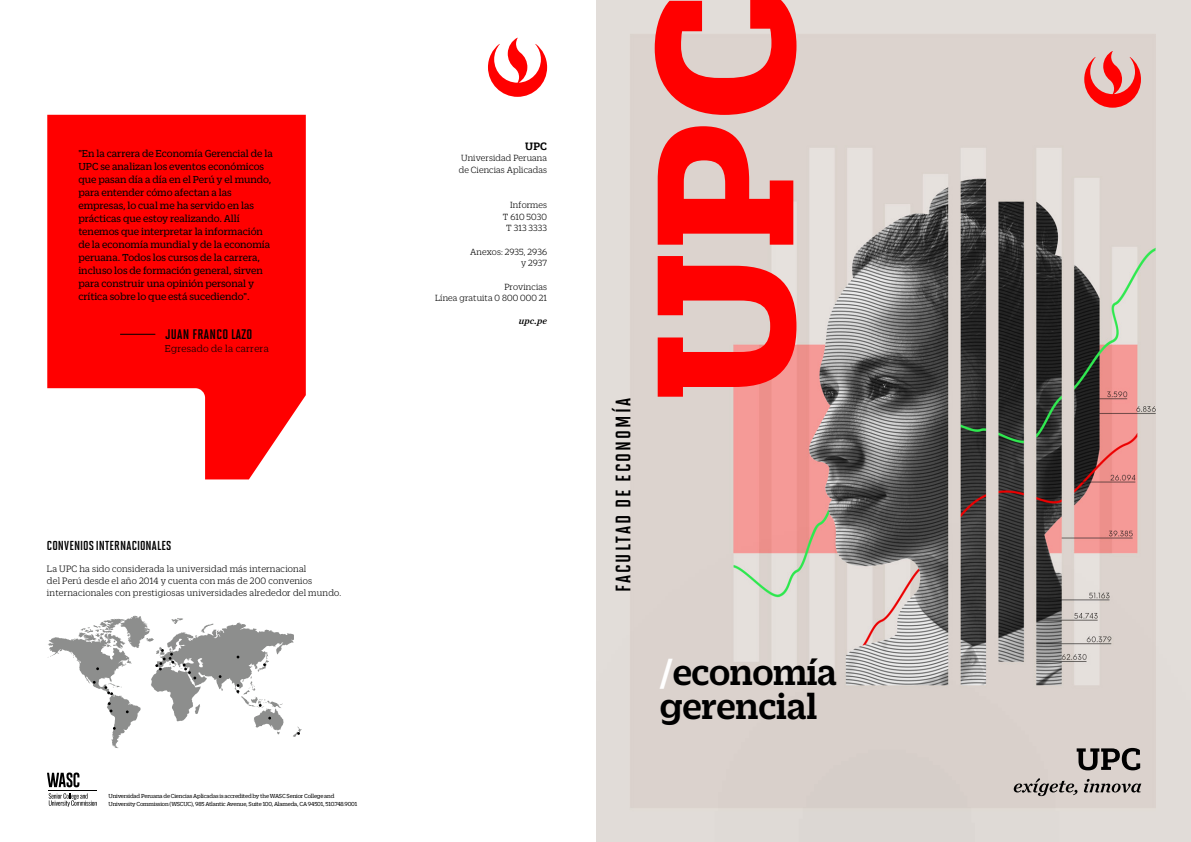
<style>
.page{position:relative;width:1191px;height:842px;background:#fff}
.page>*{position:absolute;margin:0;border:0;box-sizing:border-box;transform-origin:0 0}
.t1{font:500 39px/34px "Zizou Slab";letter-spacing:-.01em;color:#000}
.t2{font:700 21px "Solano Gothic MVB Pro";letter-spacing:.1em;color:#000}
.t3{font:13.9px "Solano Gothic MVB Std Bd Cap";letter-spacing:.025em;color:#000}
.t4{font:700 13px "Solano Gothic MVB Pro";letter-spacing:.01em;color:#000}
.t5{font:500 11.7px "Zizou Slab";color:#000}
.t6{font:11px/13px "Zizou Slab";letter-spacing:-.005em;color:#000}
.t7{font:300 10.8px "Zizou Slab";letter-spacing:.025em;color:#000}
.t8{font:300 10px/12px "Zizou Slab";letter-spacing:.015em;color:#000}
.t9{font:300 9.7px/11.7px "Zizou Slab";letter-spacing:.01em;color:#000;text-align:right}
.t10{font:italic 9.7px "Chronicle Text G1 Semi";color:#000}
.t11{font:6.3px/7.3px "Zizou Slab";letter-spacing:-.025em;color:#000}
.s1{color:#fff}
</style>
<div class="page">
<img style="left:596px;top:0;width:595px;height:369px">
<img style="left:596px;top:369px;width:595px;height:473px">
<svg style="left:47px;top:772px;width:32px;height:15px"></svg>
<svg style="left:49px;top:793px;width:48px;height:13px"></svg>
<hr style="left:49px;top:790px;width:48px;height:1px;background:#000">
<svg style="left:47px;top:616px;width:254px;height:132px"></svg>
<svg style="left:488px;top:38px;width:59px;height:59px"></svg>
<svg style="left:1084px;top:51px;width:57px;height:57px"></svg>
<svg style="left:1076px;top:748px;width:64px;height:22px"></svg>
<svg style="left:1013px;top:778px;width:64px;height:18px"></svg>
<svg style="left:1084px;top:779px;width:57px;height:13px"></svg>
<svg style="left:657px;top:256px;width:139px;height:141px"></svg>
<svg style="left:657px;top:126px;width:136px;height:119px"></svg>
<svg style="left:654px;top:0;width:142px;height:115px"></svg>
<svg style="left:47px;top:115px;width:259px;height:364px;fill:#f00"></svg>
<hr style="left:120px;top:334px;width:35px;height:1px;background:#000">
<p class="t6" style="left:78px;top:146px;width:196px">"En la carrera de Economía Gerencial de la UPC se analizan los eventos económicos que pasan día a día en el Perú y el mundo, para entender cómo afectan a las empresas, lo cual me ha servido en las prácticas que estoy realizando. Allí tenemos que interpretar la información de la economía mundial y de la economía peruana. Todos los cursos de la carrera, incluso los de formación general, sirven para construir una opinión personal y crítica sobre lo que está sucediendo".</p>
<p class="t3" style="left:165px;top:327px;width:89px">JUAN FRANCO LAZO</p>
<p class="t7" style="left:165px;top:342px;width:105px">Egresado de la carrera</p>
<p class="t4" style="left:47px;top:539px;width:126px">CONVENIOS INTERNACIONALES</p>
<p class="t8" style="left:47px;top:562px;width:296px">La UPC ha sido considerada la universidad más internacional<br>del Perú desde el año 2014 y cuenta con más de 200 convenios internacionales con prestigiosas universidades alrededor del mundo.</p>
<p class="t11" style="left:109px;top:792px;width:250px">Universidad Peruana de Ciencias Aplicadas is accredited by the WASC Senior College and<br>University Commission (WSCUC), 985 Atlantic Avenue, Suite 100, Alameda, CA 94501, 510.748.9001</p>
<p class="t5" style="left:525px;top:138px;width:23px">UPC</p>
<p class="t9" style="left:459px;top:152px;width:90px;text-align:left">Universidad Peruana de Ciencias Aplicadas</p>
<p class="t9" style="left:503px;top:198px;width:46px">Informes<br>T 610 5030<br>T 313 3333</p>
<p class="t9" style="left:470px;top:245px;width:78px">Anexos: 2935, 2936 y 2937</p>
<p class="t9" style="left:435px;top:280px;width:113px">Provincias<br>Línea gratuita 0 800 000 21</p>
<p class="t10" style="left:519px;top:313px;width:30px">upc.pe</p>
<h2 class="t2" style="left:611px;top:592px;width:195px;rotate:-90deg">FACULTAD DE ECONOMÍA</h2>
<h1 class="t1" style="left:659px;top:652px;width:179px"><span class="s1">/</span>economía gerencial</h1>
</div>
